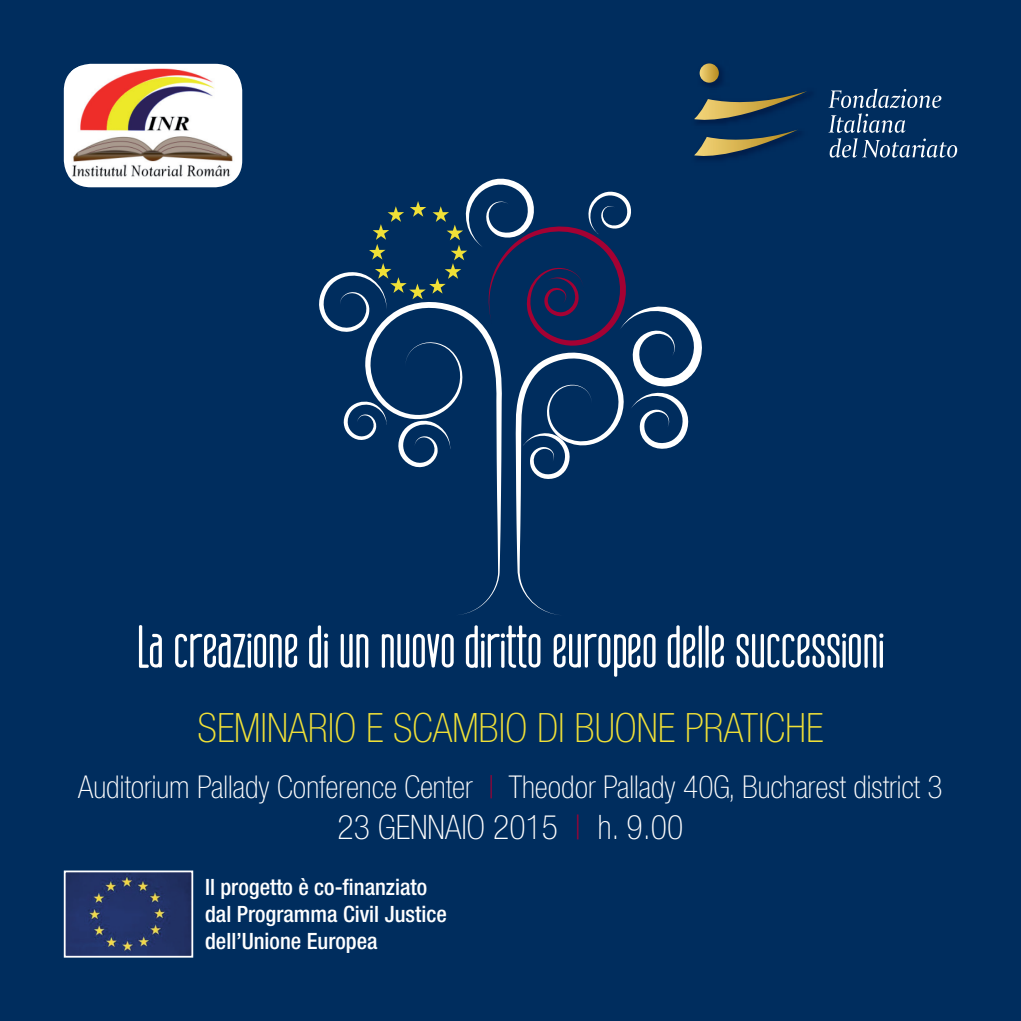
<style>
.page{position:relative;width:1021px;height:1021px;background:#fff}
.page>*{position:absolute;margin:0;border:0;box-sizing:border-box;transform-origin:0 0}
.t1{font:67.5px "defattedmilk";color:#fff}
.t2{font:100 condensed 40.5px "Helvetica Neue LT Std";color:#f0e037}
.t3{font:100 condensed 33.75px "Helvetica Neue LT Std";color:#fff}
.t4{font:100 condensed 31.5px "Helvetica Neue LT Std";color:#fff}
.t5{font:500 condensed 22.5px/27px "Helvetica Neue LT Std";color:#fff}
.s1{color:#a40133}
</style>
<div class="page">
<div style="left:0;top:0;width:1020px;height:1020px;background:#002d5e"></div>
<svg style="left:694px;top:91px;width:113px;height:69px"></svg>
<img style="left:698px;top:64px;width:31px;height:28px">
<svg style="left:699px;top:63px;width:19px;height:20px"></svg>
<svg style="left:828px;top:89px;width:129px;height:68px"></svg>
<svg style="left:319px;top:178px;width:383px;height:437px"></svg>
<img style="left:67px;top:873px;width:123px;height:81px">
<div style="left:64px;top:870px;width:129px;height:87px;border:2px solid #fff"></div>
<div style="left:64px;top:64px;width:178px;height:123px;background:#fff;border-radius:27px"></div>
<img style="left:71px;top:66px;width:164px;height:111px">
<h1 class="t1" style="left:137px;top:611px;width:749px">La creazione di un nuovo diritto europeo delle successioni</h1>
<p class="t2" style="left:197px;top:705px;width:627px">seminario e scambio di buone pratiche</p>
<p class="t4" style="left:78px;top:769px;width:866px">Auditorium Pallady Conference Center <span class="s1">|</span> Theodor Pallady 40G, Bucharest district 3</p>
<p class="t3" style="left:337px;top:807px;width:74px">23 GENNAIO</p>
<p class="t3" style="left:493px;top:807px;width:192px">2015 <span class="s1">|</span> h. 9.00</p>
<p class="t5" style="left:205px;top:872px;width:243px">Il progetto è co-finanziato dal Programma Civil Justice dell’Unione Europea</p>
</div>
